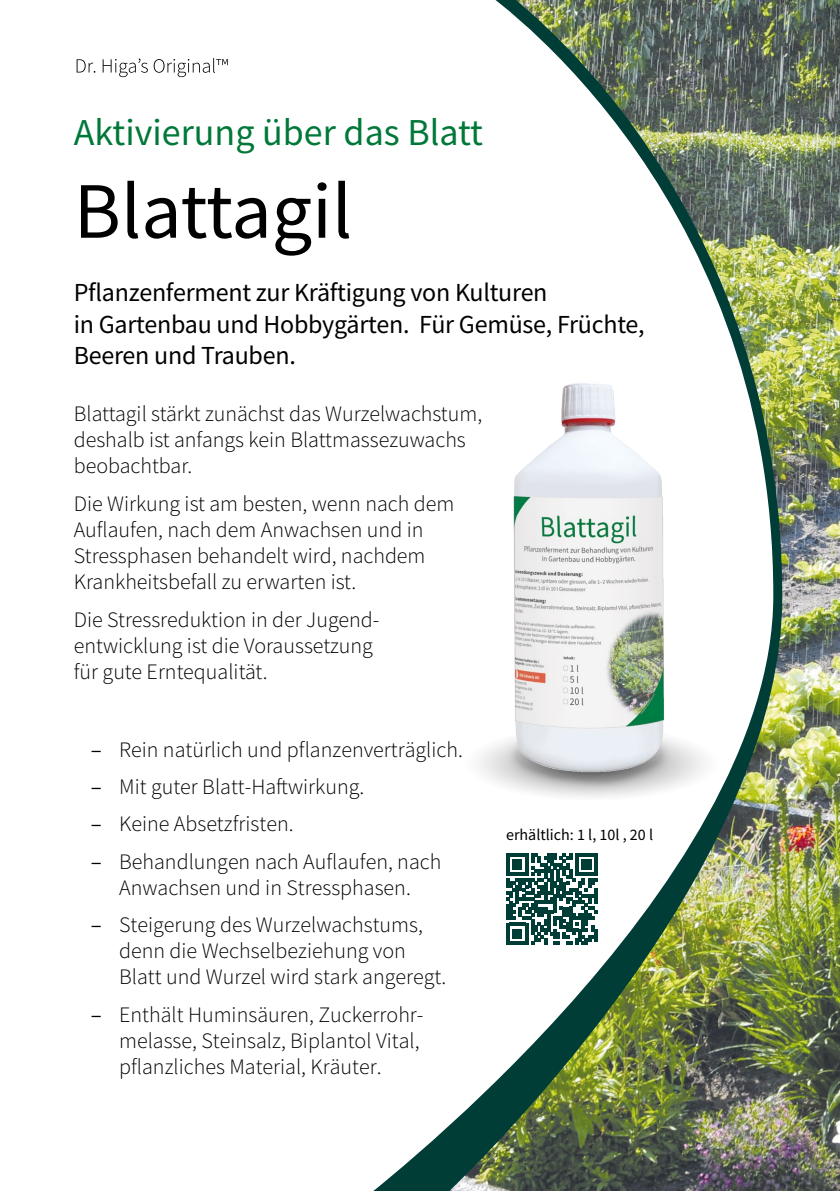
<style>
.page{position:relative;width:840px;height:1191px;background:#fff}
.page>*{position:absolute;margin:0;border:0;box-sizing:border-box;transform-origin:0 0}
.t1{font:80px "Source Sans Pro";color:#000}
.t2{font:38px "Source Sans Pro";color:#007839}
.t3{font:26px/31.2px "Source Sans Pro";letter-spacing:-.01em;color:#000}
.t4{font:300 22px/26px "Source Sans Pro";color:#000}
.t5{font:16px "Source Sans Pro";color:#000}
.s1{font-weight:400}
</style>
<div class="page">
<svg style="left:373px;top:1125px;width:76px;height:66px"></svg>
<img style="left:449px;top:0;width:390px;height:1191px">
<svg style="left:77px;top:58px;width:150px;height:19px"></svg>
<svg style="left:506px;top:853px;width:91px;height:91px"></svg>
<img style="left:449px;top:305px;width:390px;height:516px">
<img style="left:513px;top:381px;width:86px;height:372px">
<h2 class="t2" style="left:74px;top:108px;width:410px">Aktivierung über das Blatt</h2>
<h1 class="t1" style="left:74px;top:160px;width:280px">Blattagil</h1>
<p class="t3" style="left:74px;top:277px;width:572px">Pflanzenferment zur Kräftigung von Kulturen<br>in Gartenbau und Hobbygärten. Für Gemüse, Früchte,<br>Beeren und Trauben.</p>
<p class="t4" style="left:74px;top:400px;width:409px">Blattagil stärkt zunächst das Wurzelwachstum, deshalb ist anfangs kein Blattmassezuwachs beobachtbar.</p>
<p class="t4" style="left:74px;top:490px;width:382px">Die Wirkung ist am besten, wenn nach dem Auflaufen, nach dem Anwachsen und in Stressphasen behandelt wird, nachdem Krankheitsbefall zu erwarten ist.</p>
<p class="t4" style="left:74px;top:606px;width:307px">Die Stressreduktion in der Jugend&shy;entwicklung ist die Voraussetzung für gute Erntequalität.</p>
<p class="t4" style="left:91px;top:730px;width:373px;line-height:37.4px"><span class="s1">‒</span> Rein natürlich und pflanzenverträglich. <span class="s1">‒</span> Mit guter Blatt-Haftwirkung.<br><span class="s1">‒</span> Keine Absetzfristen.<br><span class="s1">‒</span> Behandlungen nach Auflaufen, nach</p>
<p class="t4" style="left:91px;top:868px;width:333px;line-height:37.4px;text-indent:28px">Anwachsen und in Stressphasen. <span class="s1">‒</span> Steigerung des Wurzelwachstums,</p>
<p class="t4" style="left:119px;top:938px;width:328px">denn die Wechselbeziehung von<br>Blatt und Wurzel wird stark angeregt.</p>
<p class="t4" style="left:119px;top:1001px;width:306px;text-indent:-28px"><span class="s1">‒</span> Enthält Huminsäuren, Zuckerrohr&shy;melasse, Steinsalz, Biplantol Vital, pflanzliches Material, Kräuter.</p>
<p class="t5" style="left:506px;top:824px;width:148px">erhältlich: 1 l, 10l , 20 l</p>
</div>
